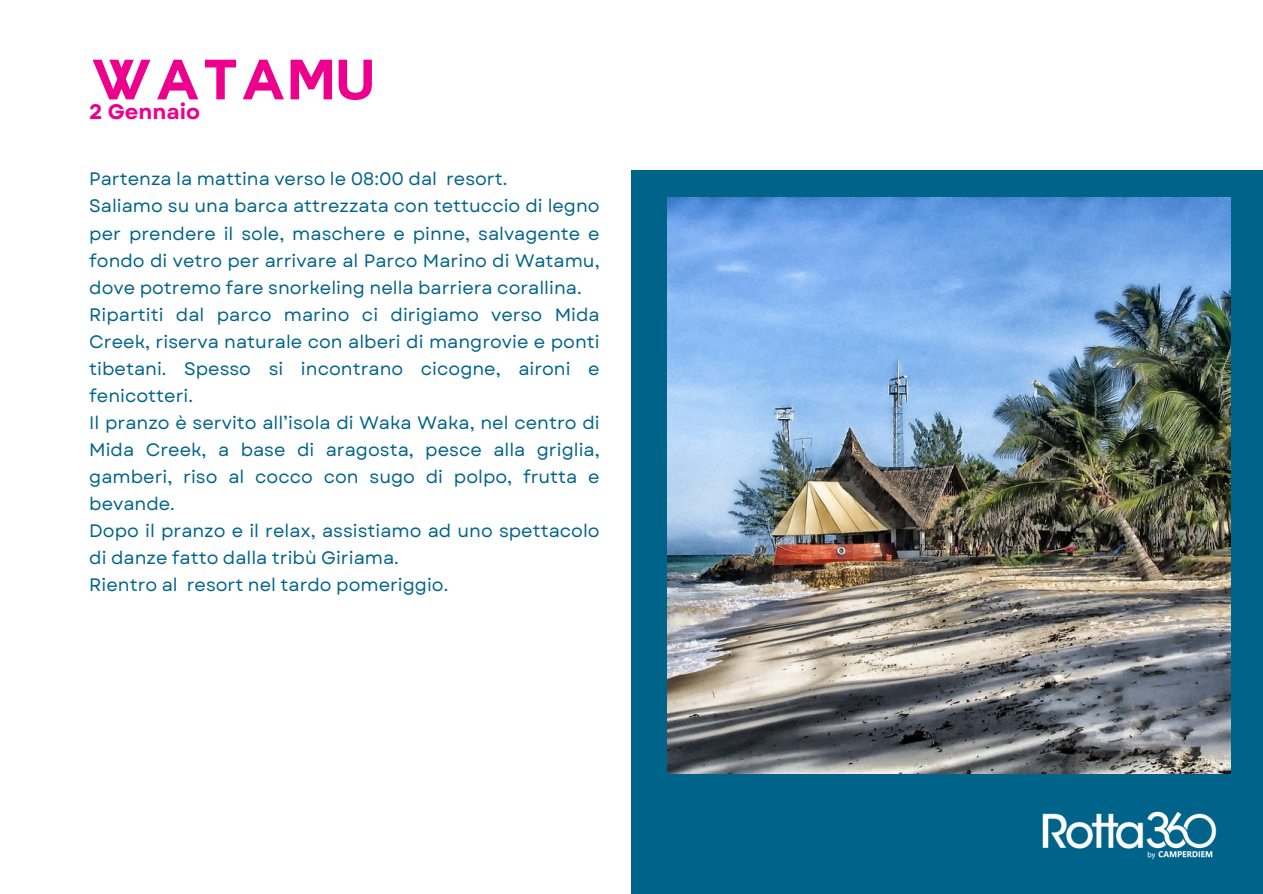
<style>
.page{position:relative;width:1263px;height:894px;background:#fff}
.page>*{position:absolute;margin:0;border:0;box-sizing:border-box;transform-origin:0 0}
.t1{font:55.5px "Colette";color:#ec008c}
.t2{font:700 21px "Garet";color:#ec008c}
.t3{font:18px/27px "Garet";color:#00648a;text-align:justify}
</style>
<div class="page">
<div style="left:631px;top:170px;width:632px;height:723px;background:#00648a"></div>
<img style="left:1042px;top:811px;width:175px;height:49px">
<img style="left:667px;top:197px;width:564px;height:576px">
<h2 class="t1" style="left:89px;top:44px;width:287px">WATAMU</h2>
<p class="t2" style="left:89px;top:97px;width:112px">2 Gennaio</p>
<p class="t3" style="left:89px;top:166px;width:420px">Partenza la mattina verso le 08:00 dal resort.</p>
<p class="t3" style="left:89px;top:193px;width:512px">Saliamo su una barca attrezzata con tettuccio di legno per prendere il sole, maschere e pinne, salvagente e fondo di vetro per arrivare al Parco Marino di Watamu, dove potremo fare snorkeling nella barriera corallina.</p>
<p class="t3" style="left:89px;top:301px;width:512px">Ripartiti dal parco marino ci dirigiamo verso Mida Creek, riserva naturale con alberi di mangrovie e ponti tibetani. Spesso si incontrano cicogne, aironi e fenicotteri.</p>
<p class="t3" style="left:89px;top:409px;width:512px">Il pranzo è servito all’isola di Waka Waka, nel centro di Mida Creek, a base di aragosta, pesce alla griglia, gamberi, riso al cocco con sugo di polpo, frutta e bevande.</p>
<p class="t3" style="left:89px;top:517px;width:512px">Dopo il pranzo e il relax, assistiamo ad uno spettacolo di danze fatto dalla tribù Giriama.</p>
<p class="t3" style="left:89px;top:571px;width:361px">Rientro al resort nel tardo pomeriggio.</p>
</div>
